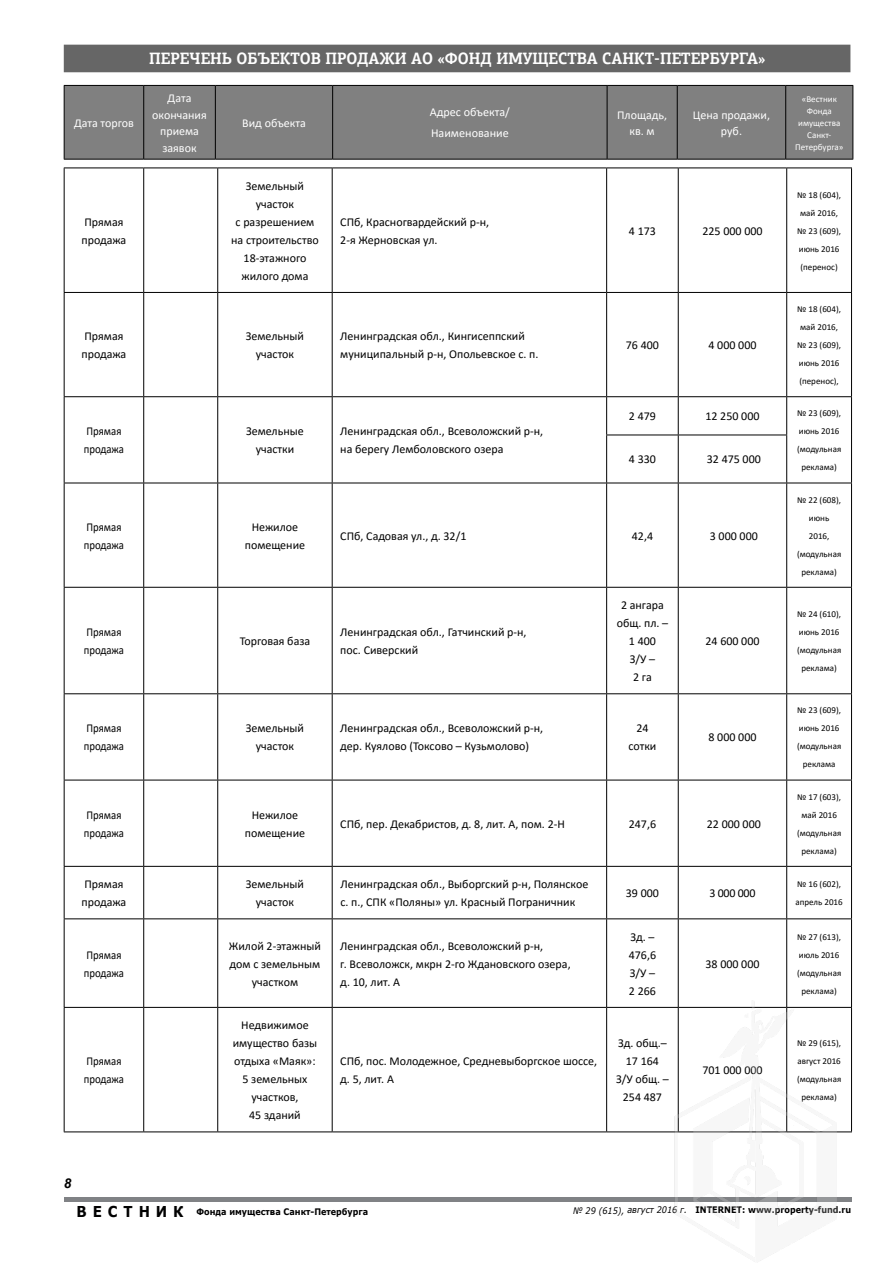
<style>
.page{position:relative;width:893px;height:1263px;background:#fff}
.page>*{position:absolute;margin:0;border:0;box-sizing:border-box;transform-origin:0 0}
.t1{font:700 16.5px "PF Agora Slab Pro";color:#fff;scale:.9 1}
.t2{font:italic 700 13.5px "Arial";color:#000}
.t3{font:12.15px/21px "Calibri";color:#fff}
.t4{font:12px/18px "Calibri";color:#000}
.t5{font:12px/18px "Calibri";color:#000;scale:.9 1}
.t6{font:12px/16.5px "Calibri";color:#fff;text-align:center}
.t7{font:9px/18px "Calibri";color:#000;text-align:center}
.t8{font:700 9px "Verdana";color:#000;scale:.9 1}
.t9{font:9px/12px "Calibri";color:#fff;text-align:center}
.s1{font-size:15px}
.s2{font-weight:400;font-style:italic}
</style>
<div class="page">
<hr style="left:787px;top:168px;width:65px;height:1px;background:#000">
<hr style="left:851px;top:168px;width:1px;height:124px;background:#000">
<hr style="left:787px;top:292px;width:65px;height:1px;background:#000">
<hr style="left:851px;top:293px;width:1px;height:103px;background:#000">
<hr style="left:787px;top:396px;width:65px;height:1px;background:#000">
<hr style="left:851px;top:397px;width:1px;height:38px;background:#000">
<hr style="left:851px;top:435px;width:1px;height:48px;background:#000">
<hr style="left:787px;top:483px;width:65px;height:1px;background:#000">
<hr style="left:851px;top:483px;width:1px;height:104px;background:#000">
<hr style="left:787px;top:587px;width:65px;height:1px;background:#000">
<hr style="left:851px;top:588px;width:1px;height:105px;background:#000">
<hr style="left:787px;top:693px;width:65px;height:1px;background:#000">
<hr style="left:851px;top:694px;width:1px;height:86px;background:#000">
<hr style="left:787px;top:780px;width:65px;height:1px;background:#000">
<hr style="left:851px;top:780px;width:1px;height:86px;background:#000">
<hr style="left:787px;top:866px;width:65px;height:1px;background:#000">
<hr style="left:851px;top:867px;width:1px;height:51px;background:#000">
<hr style="left:787px;top:918px;width:65px;height:1px;background:#000">
<hr style="left:851px;top:919px;width:1px;height:88px;background:#000">
<hr style="left:787px;top:1007px;width:65px;height:1px;background:#000">
<hr style="left:851px;top:1008px;width:1px;height:123px;background:#000">
<hr style="left:787px;top:1131px;width:65px;height:1px;background:#000">
<hr style="left:786px;top:85px;width:67px;height:1px;background:#000">
<hr style="left:852px;top:86px;width:1px;height:73px;background:#000">
<hr style="left:786px;top:159px;width:67px;height:1px;background:#000">
<img style="left:63px;top:44px;width:774px;height:1218px">
<p class="t6" style="left:74px;top:114px;width:61px">Дата торгов</p>
<p class="t4" style="left:82px;top:212px;width:46px">Прямая продажа</p>
<h1 class="t1" style="left:149px;top:48px;width:686px">перечень объектов продажи АО «Фонд имущества Санкт-Петербурга»</h1>
<p class="t6" style="left:152px;top:89px;width:56px">Дата окончания приема заявок</p>
<p class="t6" style="left:242px;top:114px;width:65px">Вид объекта</p>
<p class="t3" style="left:430px;top:101px;width:82px">Адрес объекта/<br>Наименование</p>
<p class="t6" style="left:617px;top:106px;width:51px">Площадь, кв. м</p>
<p class="t6" style="left:693px;top:106px;width:79px">Цена продажи, руб.</p>
<p class="t4" style="left:231px;top:176px;width:89px;text-align:center">Земельный участок<br>с разрешением на строительство<br>18-этажного жилого дома</p>
<p class="t4" style="left:340px;top:212px;width:150px">СПб, Красногвардейский р-н,<br>2-я Жерновская ул.</p>
<p class="t4" style="left:629px;top:221px;width:29px">4 173</p>
<p class="t4" style="left:702px;top:221px;width:62px">225 000 000</p>
<p class="t4" style="left:82px;top:327px;width:46px">Прямая продажа</p>
<p class="t4" style="left:246px;top:327px;width:60px;text-align:center">Земельный участок</p>
<p class="t4" style="left:340px;top:327px;width:200px">Ленинградская обл., Кингисеппский муниципальный р-н, Опольевское с. п.</p>
<p class="t4" style="left:626px;top:336px;width:35px">76 400</p>
<p class="t4" style="left:708px;top:336px;width:50px">4 000 000</p>
<p class="t9" style="left:795px;top:92px;width:50px">«Вестник<br>Фонда имущества<br>Санкт-<br>Петербурга»</p>
<p class="t7" style="left:797px;top:185px;width:45px">№ 18 (604), май 2016, № 23 (609), июнь 2016 (перенос)</p>
<p class="t7" style="left:797px;top:300px;width:45px">№ 18 (604), май 2016, № 23 (609), июнь 2016 (перенос),</p>
<p class="t5" style="left:84px;top:422px;width:46px">Прямая продажа</p>
<p class="t4" style="left:246px;top:422px;width:59px;text-align:center">Земельные участки</p>
<p class="t4" style="left:340px;top:422px;width:205px">Ленинградская обл., Всеволожский р-н, на берегу Лемболовского озера</p>
<p class="t4" style="left:629px;top:407px;width:29px">2 479</p>
<p class="t4" style="left:705px;top:407px;width:56px">12 250 000</p>
<p class="t7" style="left:797px;top:404px;width:46px">№ 23 (609), июнь 2016 (модульная реклама)</p>
<p class="t4" style="left:629px;top:450px;width:29px">4 330</p>
<p class="t4" style="left:707px;top:450px;width:56px">32 475 000</p>
<p class="t5" style="left:84px;top:517px;width:46px">Прямая продажа</p>
<p class="t4" style="left:245px;top:517px;width:62px;text-align:center">Нежилое помещение</p>
<p class="t4" style="left:340px;top:526px;width:128px">СПб, Садовая ул., д. 32/1</p>
<p class="t4" style="left:632px;top:526px;width:23px">42,4</p>
<p class="t4" style="left:710px;top:526px;width:50px">3 000 000</p>
<p class="t5" style="left:84px;top:623px;width:46px">Прямая продажа</p>
<p class="t4" style="left:240px;top:632px;width:72px">Торговая база</p>
<p class="t4" style="left:340px;top:623px;width:188px">Ленинградская обл., Гатчинский р-н, пос. Сиверский</p>
<p class="t4" style="left:617px;top:596px;width:53px;text-align:center">2 ангара общ. пл. –<br>1 400<br>З/У –<br>2 га</p>
<p class="t4" style="left:705px;top:632px;width:56px">24 600 000</p>
<p class="t5" style="left:84px;top:719px;width:46px">Прямая продажа</p>
<p class="t4" style="left:246px;top:719px;width:60px;text-align:center">Земельный участок</p>
<p class="t4" style="left:340px;top:719px;width:205px">Ленинградская обл., Всеволожский р-н, дер. Куялово (Токсово – Кузьмолово)</p>
<p class="t4" style="left:628px;top:719px;width:30px;text-align:center">24 сотки</p>
<p class="t4" style="left:708px;top:728px;width:50px">8 000 000</p>
<p class="t5" style="left:84px;top:805px;width:46px">Прямая продажа</p>
<p class="t4" style="left:245px;top:805px;width:62px;text-align:center">Нежилое помещение</p>
<p class="t4" style="left:340px;top:814px;width:226px">СПб, пер. Декабристов, д. 8, лит. А, пом. 2-Н</p>
<p class="t4" style="left:629px;top:814px;width:29px">247,6</p>
<p class="t4" style="left:707px;top:814px;width:56px">22 000 000</p>
<p class="t7" style="left:797px;top:490px;width:46px">№ 22 (608), июнь<br>2016, (модульная реклама)</p>
<p class="t7" style="left:797px;top:605px;width:46px">№ 24 (610), июнь 2016 (модульная реклама)</p>
<p class="t7" style="left:797px;top:701px;width:46px">№ 23 (609), июнь 2016 (модульная реклама</p>
<p class="t7" style="left:797px;top:787px;width:46px">№ 17 (603), май 2016 (модульная реклама)</p>
<p class="t4" style="left:82px;top:875px;width:46px">Прямая продажа</p>
<p class="t4" style="left:246px;top:875px;width:60px;text-align:center">Земельный участок</p>
<p class="t4" style="left:340px;top:875px;width:249px">Ленинградская обл., Выборгский р-н, Полянское с. п., СПК «Поляны» ул. Красный Пограничник</p>
<p class="t4" style="left:626px;top:884px;width:35px">39 000</p>
<p class="t4" style="left:709px;top:884px;width:48px">3 000 000</p>
<p class="t7" style="left:795px;top:875px;width:49px;text-align:left">№ 16 (602), апрель 2016</p>
<p class="t5" style="left:84px;top:945px;width:46px">Прямая продажа</p>
<p class="t4" style="left:229px;top:936px;width:94px;text-align:center">Жилой 2-этажный дом с земельным участком</p>
<p class="t4" style="left:340px;top:936px;width:232px">Ленинградская обл., Всеволожский р-н,<br>г. Всеволожск, мкрн 2-го Ждановского озера, д. 10, лит. А</p>
<p class="t4" style="left:629px;top:927px;width:29px">Зд. –<br>476,6<br>З/У –<br>2 266</p>
<p class="t5" style="left:84px;top:1052px;width:46px">Прямая продажа</p>
<p class="t4" style="left:233px;top:1016px;width:86px;text-align:center">Недвижимое имущество базы отдыха «Маяк»:<br>5 земельных участков,<br>45 зданий</p>
<p class="t4" style="left:340px;top:1052px;width:258px">СПб, пос. Молодежное, Средневыборгское шоссе, д. 5, лит. А</p>
<p class="t4" style="left:616px;top:1034px;width:54px;text-align:center">Зд. общ.–<br>17 164<br>З/У общ. –<br>254 487</p>
<p class="t2" style="left:64px;top:1174px;width:9px">8</p>
<p class="t4" style="left:705px;top:954px;width:56px">38 000 000</p>
<p class="t4" style="left:702px;top:1061px;width:62px">701 000 000</p>
<p class="t7" style="left:797px;top:927px;width:46px">№ 27 (613), июль 2016 (модульная реклама)</p>
<p class="t7" style="left:797px;top:1034px;width:46px">№ 29 (615), август 2016 (модульная реклама)</p>
<p class="t8" style="left:77px;top:1205px;width:326px"><span class="s1">В Е С Т Н И К</span> Фонда имущества Санкт-Петербурга</p>
<p class="t8" style="left:573px;top:1203px;width:310px"><span class="s2">№ 29 (615), август 2016 г.</span> INTERNET: www.property-fund.ru</p>
</div>
